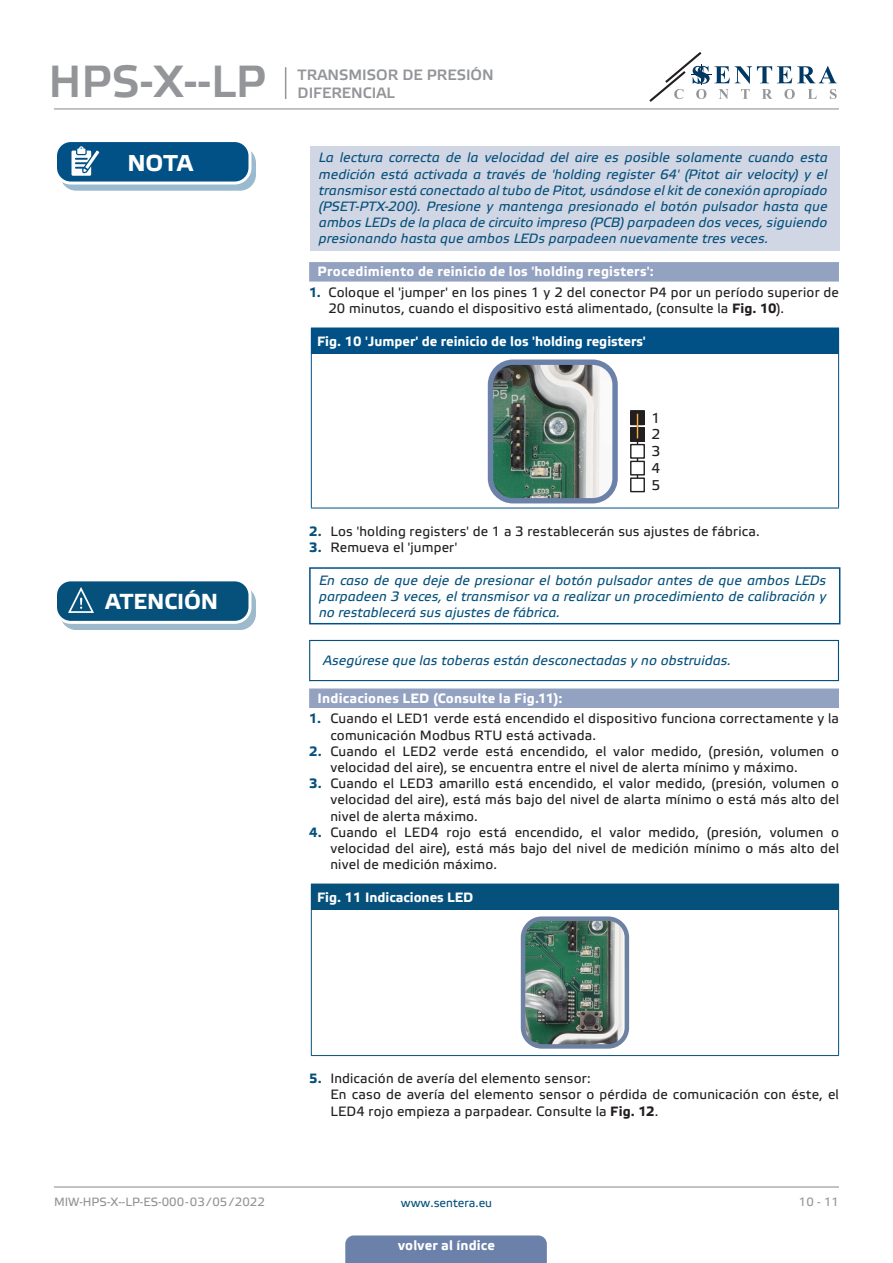
<style>
.page{position:relative;width:893px;height:1263px;background:#fff}
.page>*{position:absolute;margin:0;border:0;box-sizing:border-box;transform-origin:0 0}
.t1{font:45px "Etelka Medium Pro";color:#939598}
.t2{font:700 22.95px "Etelka Text Pro";color:#fff}
.t3{font:700 21.75px "Etelka Text Pro";letter-spacing:-.005em;color:#fff}
.t4{font:15px "Etelka Medium Pro";color:#939598}
.t5{font:14.25px "Etelka Text Pro";color:#231f20}
.Numbering{font:13.5px/16.2px "Etelka Text Pro";letter-spacing:.015em;color:#231f20}
.attention{font:italic 13.5px/16.2px "Etelka Text Pro";letter-spacing:.01em;color:#06517c;text-align:justify}
.head-table{font:700 13.5px "Etelka Text Pro";color:#fff}
.Number-roman{font:700 13.5px "Etelka Text Pro";letter-spacing:.015em;color:#fff}
.t6{font:12px "Etelka Text Pro";color:#939598}
.t7{font:12px "Etelka Text Pro";color:#06517c}
.s1{font-weight:700;color:#06517c}
.s2{font-weight:700}
</style>
<div class="page">
<hr style="left:54px;top:108px;width:785px;height:1px;background:#939598">
<hr style="left:54px;top:1186px;width:785px;height:1px;background:#939598">
<svg style="left:649px;top:52px;width:188px;height:50px"></svg>
<div style="left:345px;top:1235px;width:202px;height:28px;background:#6c81aa"></div>
<div style="left:309px;top:262px;width:530px;height:20px;background:#94a2c2"></div>
<div style="left:309px;top:688px;width:530px;height:20px;background:#94a2c2"></div>
<div style="left:61px;top:148px;width:194px;height:42px;background:#9abacf;border-radius:15px"></div>
<div style="left:60px;top:147px;width:196px;height:44px;border:1px solid #015186;border-radius:15px"></div>
<div style="left:56px;top:141px;width:194px;height:42px;background:#015186;border-radius:15px"></div>
<div style="left:54px;top:139px;width:197px;height:46px;border:3px solid #fff;border-radius:15px"></div>
<svg style="left:71px;top:146px;width:34px;height:38px"></svg>
<div style="left:310px;top:146px;width:530px;height:104px;background:#d1d6e4"></div>
<div style="left:311px;top:328px;width:528px;height:25px;background:#015186"></div>
<hr style="left:311px;top:353px;width:1px;height:155px;background:#015186">
<hr style="left:311px;top:508px;width:528px;height:1px;background:#015186">
<hr style="left:838px;top:353px;width:1px;height:155px;background:#015186">
<img style="left:494px;top:365px;width:118px;height:132px">
<div style="left:488px;top:359px;width:130px;height:144px;border:5px solid #6c81aa;border-radius:23px"></div>
<hr style="left:637px;top:418px;width:1px;height:66px;background:#231f20">
<div style="left:631px;top:445px;width:13px;height:13px;background:#fff"></div>
<div style="left:630px;top:444px;width:15px;height:15px;border:1px solid #231f20"></div>
<div style="left:631px;top:461px;width:13px;height:14px;background:#fff"></div>
<div style="left:630px;top:461px;width:15px;height:14px;border:1px solid #231f20"></div>
<div style="left:631px;top:478px;width:13px;height:14px;background:#fff"></div>
<div style="left:630px;top:477px;width:15px;height:15px;border:1px solid #231f20"></div>
<svg style="left:632px;top:412px;width:11px;height:11px"></svg>
<div style="left:630px;top:410px;width:15px;height:15px;border:1px solid #231f20"></div>
<svg style="left:632px;top:429px;width:11px;height:11px"></svg>
<div style="left:630px;top:427px;width:15px;height:15px;border:1px solid #231f20"></div>
<svg style="left:637px;top:414px;width:1px;height:24px"></svg>
<div style="left:61px;top:587px;width:194px;height:42px;background:#9cbacb;border-radius:15px"></div>
<div style="left:60px;top:586px;width:196px;height:44px;border:1px solid #06517c;border-radius:15px"></div>
<div style="left:56px;top:580px;width:194px;height:42px;background:#06517c;border-radius:15px"></div>
<div style="left:54px;top:578px;width:197px;height:46px;border:3px solid #fff;border-radius:15px"></div>
<svg style="left:67px;top:587px;width:38px;height:36px"></svg>
<div style="left:309px;top:567px;width:531px;height:57px;border:2px solid #015186"></div>
<div style="left:309px;top:640px;width:530px;height:41px;border:1px solid #06517c"></div>
<div style="left:311px;top:884px;width:528px;height:25px;background:#06517c"></div>
<hr style="left:311px;top:909px;width:1px;height:146px;background:#06517c">
<hr style="left:838px;top:909px;width:1px;height:146px;background:#06517c">
<hr style="left:311px;top:1055px;width:528px;height:1px;background:#06517c">
<img style="left:526px;top:921px;width:98px;height:123px">
<div style="left:521px;top:916px;width:108px;height:133px;border:4px solid #6d81a2;border-radius:19px"></div>
<hr style="left:285px;top:67px;width:1px;height:32px;background:#939598">
<h1 class="t1" style="left:48px;top:57px;width:219px">HPS-X--LP</h1>
<p class="t4" style="left:298px;top:66px;width:198px">TRANSMISOR DE PRESIÓN</p>
<p class="t4" style="left:298px;top:84px;width:99px">DIFERENCIAL</p>
<p class="t2" style="left:127px;top:151px;width:67px">NOTA</p>
<p class="attention" style="left:319px;top:150px;width:510px">La lectura correcta de la velocidad del aire es posible solamente cuando esta medición está activada a través de 'holding register 64' (Pitot air velocity) y el transmisor está conectado al tubo de Pitot, usándose el kit de conexión apropiado (PSET-PTX-200). Presione y mantenga presionado el botón pulsador hasta que ambos LEDs de la placa de circuito impreso (PCB) parpadeen dos veces, siguiendo presionando hasta que ambos LEDs parpadeen nuevamente tres veces.</p>
<p class="Number-roman" style="left:318px;top:264px;width:338px">Procedimiento de reinicio de los 'holding registers':</p>
<p class="Numbering" style="left:328px;top:285px;width:512px;text-indent:-20px"><span class="s1">1.</span> Coloque el 'jumper' en los pines 1 y 2 del conector P4 por un período superior de<br>20 minutos, cuando el dispositivo está alimentado, (consulte la <span class="s2">Fig. 10</span>).</p>
<p class="head-table" style="left:317px;top:333px;width:330px">Fig. 10 'Jumper' de reinicio de los 'holding registers'</p>
<p class="t3" style="left:105px;top:589px;width:114px">ATENCIÓN</p>
<p class="t5" style="left:652px;top:410px;width:10px">1</p>
<p class="t5" style="left:652px;top:426px;width:10px">2</p>
<p class="t5" style="left:652px;top:443px;width:10px">3</p>
<p class="t5" style="left:652px;top:461px;width:10px">4</p>
<p class="t5" style="left:652px;top:477px;width:10px">5</p>
<p class="Numbering" style="left:309px;top:524px;width:452px"><span class="s1">2.</span> Los 'holding registers' de 1 a 3 restablecerán sus ajustes de fábrica.</p>
<p class="Numbering" style="left:309px;top:540px;width:150px"><span class="s1">3.</span> Remueva el 'jumper'</p>
<p class="attention" style="left:319px;top:573px;width:509px">En caso de que deje de presionar el botón pulsador antes de que ambos LEDs parpadeen 3 veces, el transmisor va a realizar un procedimiento de calibración y no restablecerá sus ajustes de fábrica.</p>
<p class="attention" style="left:323px;top:653px;width:410px">Asegúrese que las toberas están desconectadas y no obstruidas.</p>
<p class="Number-roman" style="left:318px;top:691px;width:246px">Indicaciones LED (Consulte la Fig.11):</p>
<p class="Numbering" style="left:330px;top:711px;width:510px;text-indent:-21px"><span class="s1">1.</span> Cuando el LED1 verde está encendido el dispositivo funciona correctamente y la comunicación Modbus RTU está activada.</p>
<p class="Numbering" style="left:330px;top:744px;width:510px;text-indent:-21px"><span class="s1">2.</span> Cuando el LED2 verde está encendido, el valor medido, (presión, volumen o velocidad del aire), se encuentra entre el nivel de alerta mínimo y máximo.</p>
<p class="Numbering" style="left:330px;top:776px;width:510px;text-align:justify;text-indent:-21px"><span class="s1">3.</span> Cuando el LED3 amarillo está encendido, el valor medido, (presión, volumen o velocidad del aire), está más bajo del nivel de alarta mínimo o está más alto del nivel de alerta máximo.</p>
<p class="Numbering" style="left:330px;top:825px;width:510px;text-align:justify;text-indent:-21px"><span class="s1">4.</span> Cuando el LED4 rojo está encendido, el valor medido, (presión, volumen o velocidad del aire), está más bajo del nivel de medición mínimo o más alto del nivel de medición máximo.</p>
<p class="head-table" style="left:317px;top:889px;width:157px">Fig. 11 Indicaciones LED</p>
<p class="Numbering" style="left:309px;top:1071px;width:283px"><span class="s1">5.</span> Indicación de avería del elemento sensor:</p>
<p class="Numbering" style="left:330px;top:1087px;width:510px">En caso de avería del elemento sensor o pérdida de comunicación con éste, el<br>LED4 rojo empieza a parpadear. Consulte la <span class="s2">Fig. 12</span>.</p>
<p class="t6" style="left:54px;top:1195px;width:212px">MIW-HPS-X--LP-ES-000 - 03 / 05 / 2022</p>
<p class="t7" style="left:401px;top:1196px;width:93px">www.sentera.eu</p>
<p class="t6" style="left:799px;top:1195px;width:42px">10 - 11</p>
<p class="head-table" style="left:398px;top:1238px;width:98px">volver al índice</p>
</div>
